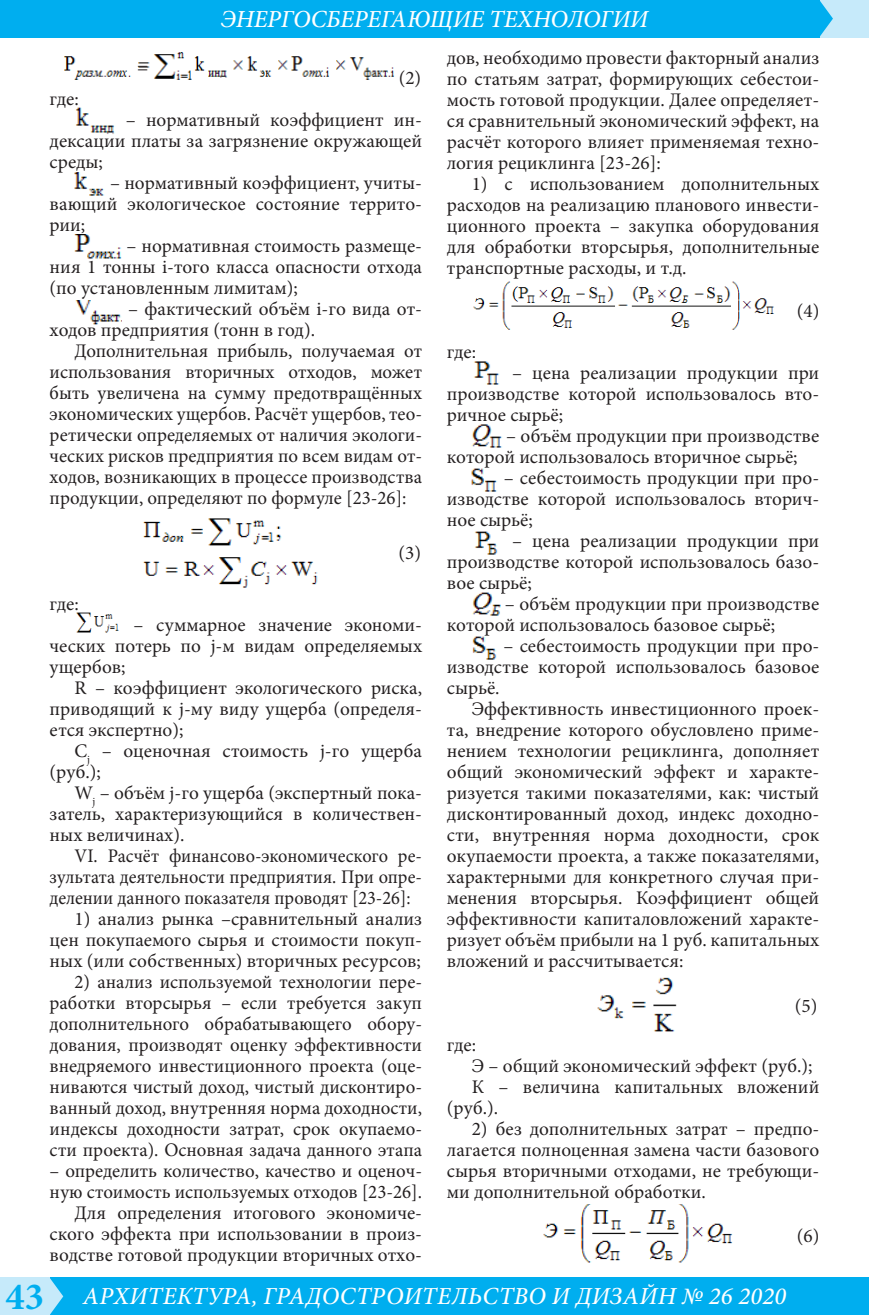
<style>
.page{position:relative;width:869px;height:1315px;background:#fff}
.page>*{position:absolute;margin:0;border:0;box-sizing:border-box;transform-origin:0 0}
.t1{font:italic 500 24.5px "Minion Pro";letter-spacing:.01em;color:#fff}
.t2{font:italic 500 24.5px "Minion Pro";letter-spacing:-.01em;color:#fff}
.t3{font:19.25px/21px "Minion Pro";color:#231f20;text-align:justify}
.t4{font:19.25px/21px "Minion Pro";color:#231f20;text-align:justify;scale:.95 1}
.s1{font-weight:700;font-style:normal;font-size:38.5px;color:#00aeef}
</style>
<div class="page">
<div style="left:46px;top:1277px;width:822px;height:38px;background:#00aeef"></div>
<div style="left:819px;top:0;width:49px;height:37px;background:#c6eafa"></div>
<div style="left:0;top:1277px;width:50px;height:38px;background:#c6eafa"></div>
<div style="left:0;top:0;width:819px;height:37px;background:#00aeef"></div>
<svg style="left:50px;top:1278px;width:13px;height:37px"></svg>
<svg style="left:819px;top:0;width:13px;height:37px"></svg>
<img style="left:64px;top:52px;width:331px;height:28px">
<img style="left:75px;top:108px;width:40px;height:26px">
<img style="left:74px;top:173px;width:30px;height:23px">
<img style="left:74px;top:234px;width:48px;height:25px">
<img style="left:75px;top:300px;width:47px;height:24px">
<img style="left:143px;top:518px;width:175px;height:70px">
<img style="left:76px;top:612px;width:43px;height:21px">
<img style="left:473px;top:281px;width:301px;height:49px">
<img style="left:473px;top:361px;width:27px;height:24px">
<img style="left:471px;top:424px;width:31px;height:24px">
<img style="left:471px;top:468px;width:26px;height:24px">
<img style="left:474px;top:531px;width:24px;height:24px">
<img style="left:472px;top:592px;width:28px;height:24px">
<img style="left:472px;top:636px;width:25px;height:24px">
<img style="left:597px;top:977px;width:80px;height:55px">
<img style="left:543px;top:1204px;width:190px;height:59px">
<p class="t2" style="left:221px;top:2px;width:429px">ЭНЕРГОСБЕРЕГАЮЩИЕ ТЕХНОЛОГИИ</p>
<p class="t3" style="left:137px;top:56px;width:13px">=</p>
<p class="t3" style="left:398px;top:68px;width:24px">(2)</p>
<p class="t3" style="left:50px;top:89px;width:31px">где:</p>
<p class="t3" style="left:50px;top:110px;width:374px;text-indent:76px">– нормативный коэффициент ин&shy;дексации платы за загрязнение окружающей среды;</p>
<p class="t3" style="left:50px;top:173px;width:374px;text-indent:60px">– нормативный коэффициент, учиты&shy;вающий экологическое состояние террито&shy;рии;</p>
<p class="t3" style="left:50px;top:236px;width:374px;text-indent:77px">– нормативная стоимость размеще&shy;ния 1 тонны i-того класса опасности отхода (по установленным лимитам);</p>
<p class="t3" style="left:50px;top:299px;width:374px;text-indent:78px">– фактический объём i-го вида от&shy;ходов предприятия (тонн в год).</p>
<p class="t3" style="left:50px;top:341px;width:374px;text-indent:25px">Дополнительная прибыль, получаемая от использования вторичных отходов, может быть увеличена на сумму предотвращённых экономических ущербов. Расчёт ущербов, тео&shy;ретически определяемых от наличия экологи&shy;ческих рисков предприятия по всем видам от&shy;ходов, возникающих в процессе производства продукции, определяют по формуле [23-26]:</p>
<p class="t3" style="left:398px;top:542px;width:24px">(3)</p>
<p class="t3" style="left:50px;top:593px;width:31px">где:</p>
<p class="t3" style="left:50px;top:614px;width:374px;text-indent:84px">– суммарное значение экономи&shy;ческих потерь по j-м видам определяемых ущербов;</p>
<p class="t3" style="left:50px;top:677px;width:374px;text-indent:25px">R – коэффициент экологического риска, приводящий к j-му виду ущерба (определя&shy;ется экспертно);</p>
<p class="t3" style="left:50px;top:740px;width:374px;text-indent:25px">C<sub>j</sub> – оценочная стоимость j-го ущерба (руб.);</p>
<p class="t3" style="left:50px;top:782px;width:374px;text-indent:25px">W<sub>j</sub> – объём j-го ущерба (экспертный пока&shy;затель, характеризующийся в количествен&shy;ных величинах).</p>
<p class="t4" style="left:50px;top:845px;width:393px;text-indent:25px">VI. Расчёт финансово-экономического ре&shy;зультата деятельности предприятия. При опре&shy;делении данного показателя проводят [23-26]:</p>
<p class="t3" style="left:50px;top:908px;width:374px;text-indent:25px">1) анализ рынка –сравнительный анализ цен покупаемого сырья и стоимости покуп&shy;ных (или собственных) вторичных ресурсов;</p>
<p class="t3" style="left:50px;top:971px;width:374px;text-indent:25px">2) анализ используемой технологии пере&shy;работки вторсырья – если требуется закуп дополнительного обрабатывающего обору&shy;дования, производят оценку эффективности внедряемого инвестиционного проекта (оце&shy;ниваются чистый доход, чистый дисконтиро&shy;ванный доход, внутренняя норма доходности, индексы доходности затрат, срок окупаемо&shy;сти проекта). Основная задача данного этапа</p>
<p class="t3" style="left:50px;top:1160px;width:374px">– определить количество, качество и оценоч&shy;ную стоимость используемых отходов [23-26].</p>
<p class="t3" style="left:50px;top:1202px;width:374px;text-indent:25px">Для определения итогового экономиче&shy;ского эффекта при использовании в произ&shy;водстве готовой продукции вторичных отхо-</p>
<p class="t3" style="left:446px;top:47px;width:374px">дов, необходимо провести факторный анализ по статьям затрат, формирующих себестои&shy;мость готовой продукции. Далее определяет&shy;ся сравнительный экономический эффект, на расчёт которого влияет применяемая техно&shy;логия рециклинга [23-26]:</p>
<p class="t3" style="left:446px;top:173px;width:374px;text-indent:25px">1) с использованием дополнительных расходов на реализацию планового инвести&shy;ционного проекта – закупка оборудования для обработки вторсырья, дополнительные транспортные расходы, и т.д.</p>
<p class="t3" style="left:796px;top:301px;width:24px">(4)</p>
<p class="t3" style="left:446px;top:341px;width:31px">где:</p>
<p class="t3" style="left:446px;top:362px;width:374px;text-indent:65px">– цена реализации продукции при производстве которой использовалось вто&shy;ричное сырьё;</p>
<p class="t3" style="left:446px;top:425px;width:374px;text-indent:59px">– объём продукции при производстве которой использовалось вторичное сырьё;</p>
<p class="t3" style="left:446px;top:467px;width:374px;text-indent:57px">– себестоимость продукции при про&shy;изводстве которой использовалось вторич&shy;ное сырьё;</p>
<p class="t3" style="left:446px;top:530px;width:374px;text-indent:65px">– цена реализации продукции при производстве которой использовалось базо&shy;вое сырьё;</p>
<p class="t3" style="left:446px;top:593px;width:374px;text-indent:58px">– объём продукции при производстве которой использовалось базовое сырьё;</p>
<p class="t3" style="left:446px;top:635px;width:374px;text-indent:56px">– себестоимость продукции при про&shy;изводстве которой использовалось базовое сырьё.</p>
<p class="t3" style="left:446px;top:698px;width:374px;text-indent:25px">Эффективность инвестиционного проек&shy;та, внедрение которого обусловлено приме&shy;нением технологии рециклинга, дополняет общий экономический эффект и характе&shy;ризуется такими показателями, как: чистый дисконтированный доход, индекс доходно&shy;сти, внутренняя норма доходности, срок окупаемости проекта, а также показателями, характерными для конкретного случая при&shy;менения вторсырья. Коэффициент общей эффективности капиталовложений характе&shy;ризует объём прибыли на 1 руб. капитальных вложений и рассчитывается:</p>
<p class="t3" style="left:794px;top:996px;width:24px">(5)</p>
<p class="t3" style="left:446px;top:1034px;width:31px">где:</p>
<p class="t3" style="left:471px;top:1055px;width:342px">Э – общий экономический эффект (руб.);</p>
<p class="t3" style="left:446px;top:1076px;width:374px;text-indent:25px">К – величина капитальных вложений (руб.).</p>
<p class="t3" style="left:446px;top:1118px;width:374px;text-indent:25px">2) без дополнительных затрат – предпо&shy;лагается полноценная замена части базового сырья вторичными отходами, не требующи&shy;ми дополнительной обработки.</p>
<p class="t3" style="left:796px;top:1225px;width:24px">(6)</p>
<p class="t1" style="left:6px;top:1279px;width:781px"><span class="s1">43</span> АРХИТЕКТУРА, ГРАДОСТРОИТЕЛЬСТВО И ДИЗАЙН № 26 2020</p>
</div>
